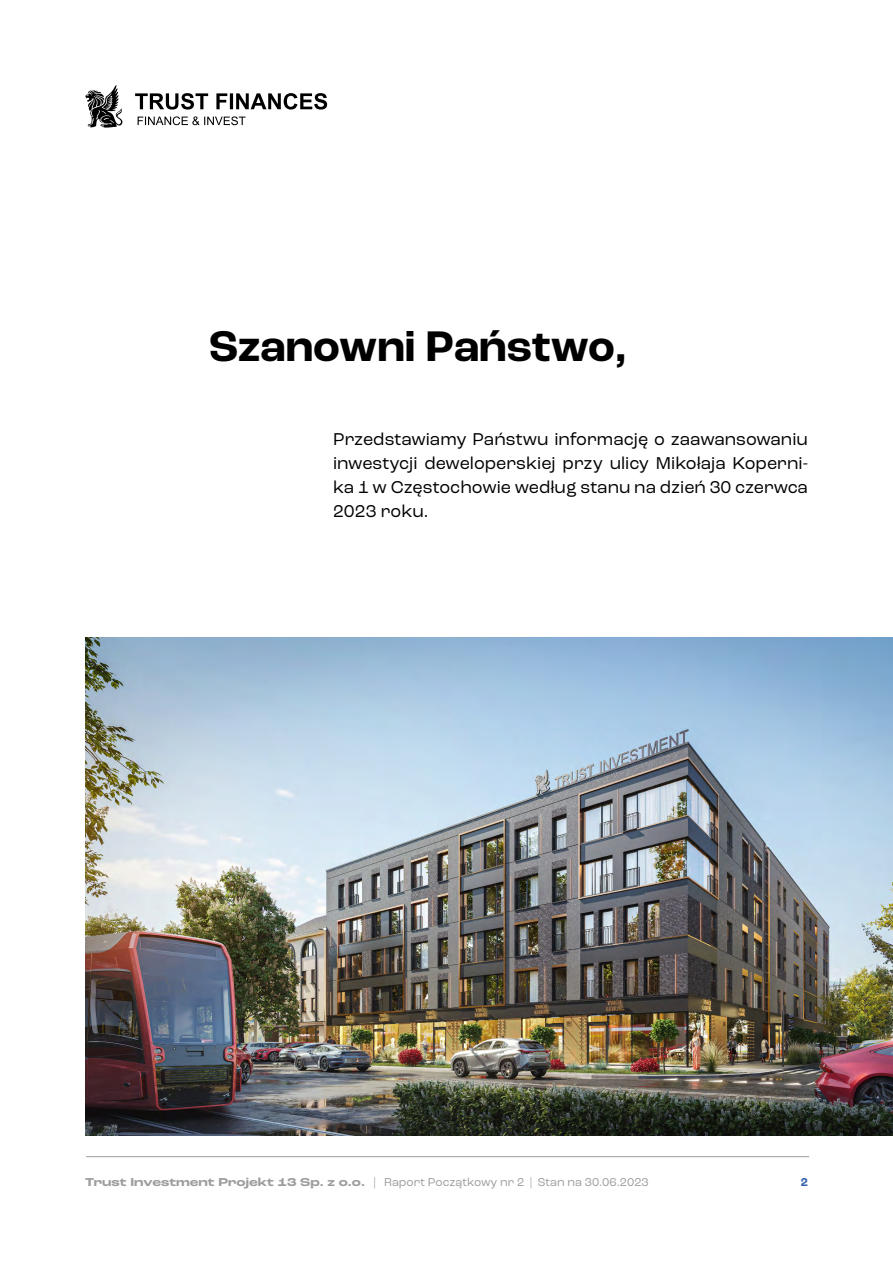
<style>
.page{position:relative;width:893px;height:1263px;background:#fff}
.page>*{position:absolute;margin:0;border:0;box-sizing:border-box;transform-origin:0 0}
.t1{font:700 45px "Roc Grotesk";color:#000}
.t2{font:18px/24px "Roc Grotesk";color:#000;text-align:justify}
.t3{font:12px "Roc Grotesk";color:#9d9d9c}
.t4{font:700 12px "Roc Grotesk";color:#3862ac}
.s1{font-weight:700;font-stretch:expanded}
</style>
<div class="page">
<hr style="left:86px;top:1156px;width:723px;height:1px;background:#9d9d9c">
<svg style="left:85px;top:85px;width:242px;height:43px"></svg>
<img style="left:85px;top:638px;width:808px;height:497px">
<h1 class="t1" style="left:209px;top:319px;width:420px">Szanowni Państwo,</h1>
<p class="t2" style="left:333px;top:427px;width:476px">Przedstawiamy Państwu informację o zaawansowaniu inwestycji deweloperskiej przy ulicy Mikołaja Koperni&shy;ka 1 w Częstochowie według stanu na dzień 30 czerwca 2023 roku.</p>
<p class="t3" style="left:85px;top:1175px;width:565px"><span class="s1">Trust Investment Projekt 13 Sp. z o.o.</span> | Raport Początkowy nr 2 | Stan na 30.06.2023</p>
<p class="t4" style="left:801px;top:1175px;width:9px">2</p>
</div>
